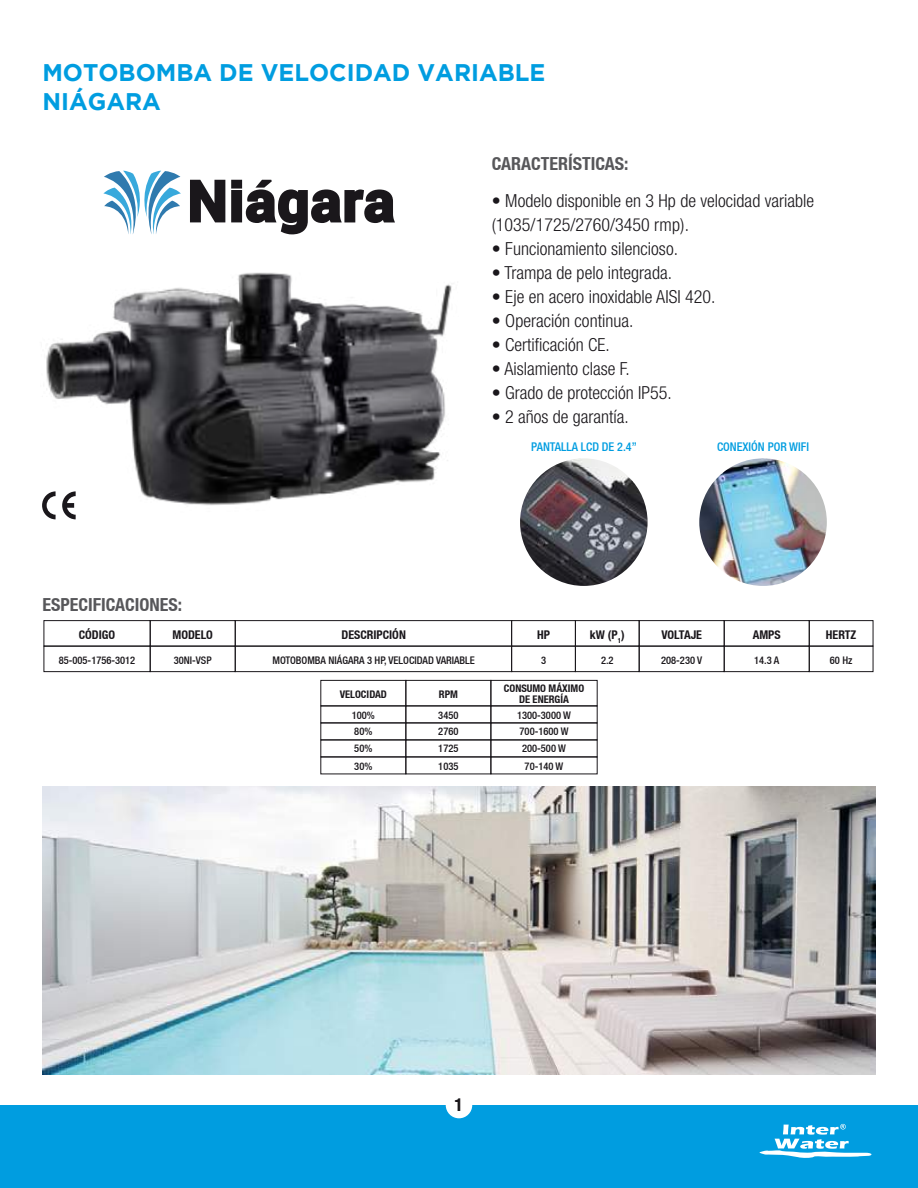
<style>
.page{position:relative;width:918px;height:1188px;background:#fff}
.page>*{position:absolute;margin:0;border:0;box-sizing:border-box;transform-origin:0 0}
.t1{font:700 24px/28.8px "Gotham";color:#009de0}
.t2{font:300 condensed 18px/24px "Helvetica Neue LT Std";color:#1a171b}
.t3{font:700 condensed 18px "Helvetica Neue LT";color:#57575a}
.t4{font:700 condensed 18px "Helvetica Neue LT";color:#1a171b}
.t5{font:700 condensed 12px "Helvetica Neue LT";color:#1a171b}
.t6{font:500 condensed 12px "Helvetica Neue LT";color:#009de0}
.t7{font:500 condensed 10.5px/16px "Helvetica Neue LT";color:#1a171b}
.t8{font:700 condensed 10.5px/10.5px "Helvetica Neue LT";color:#1a171b;text-align:center}
</style>
<div class="page">
<div style="left:0;top:1105px;width:918px;height:83px;background:#009de0"></div>
<div style="left:446px;top:1092px;width:26px;height:26px;background:#fff;border-radius:50%"></div>
<svg style="left:759px;top:1124px;width:112px;height:34px"></svg>
<div style="left:44px;top:620px;width:107px;height:26px;border:1px solid #1a171b"></div>
<div style="left:150px;top:620px;width:86px;height:26px;border:1px solid #1a171b"></div>
<div style="left:235px;top:620px;width:277px;height:26px;border:1px solid #1a171b"></div>
<div style="left:511px;top:620px;width:65px;height:26px;border:1px solid #1a171b"></div>
<div style="left:575px;top:620px;width:65px;height:26px;border:1px solid #1a171b"></div>
<div style="left:639px;top:620px;width:86px;height:26px;border:1px solid #1a171b"></div>
<div style="left:724px;top:620px;width:86px;height:26px;border:1px solid #1a171b"></div>
<div style="left:809px;top:620px;width:64px;height:26px;border:1px solid #1a171b"></div>
<div style="left:44px;top:646px;width:107px;height:26px;border:1px solid #1a171b"></div>
<div style="left:150px;top:646px;width:86px;height:26px;border:1px solid #1a171b"></div>
<div style="left:235px;top:646px;width:277px;height:26px;border:1px solid #1a171b"></div>
<div style="left:511px;top:646px;width:65px;height:26px;border:1px solid #1a171b"></div>
<div style="left:575px;top:646px;width:65px;height:26px;border:1px solid #1a171b"></div>
<div style="left:639px;top:646px;width:86px;height:26px;border:1px solid #1a171b"></div>
<div style="left:724px;top:646px;width:86px;height:26px;border:1px solid #1a171b"></div>
<div style="left:809px;top:646px;width:64px;height:26px;border:1px solid #1a171b"></div>
<img style="left:520px;top:458px;width:128px;height:128px;border-radius:64px">
<img style="left:699px;top:458px;width:128px;height:128px;border-radius:64px">
<img style="left:43px;top:786px;width:832px;height:288px">
<img style="left:42px;top:272px;width:410px;height:247px">
<svg style="left:190px;top:180px;width:35px;height:42px"></svg>
<div style="left:231px;top:190px;width:11px;height:32px;background:#1a171b"></div>
<div style="left:231px;top:180px;width:11px;height:9px;background:#1a171b"></div>
<svg style="left:246px;top:180px;width:149px;height:54px"></svg>
<svg style="left:103px;top:171px;width:78px;height:63px"></svg>
<div style="left:320px;top:680px;width:86px;height:26px;border:1px solid #1a171b"></div>
<div style="left:405px;top:680px;width:86px;height:26px;border:1px solid #1a171b"></div>
<div style="left:320px;top:706px;width:86px;height:17px;border:1px solid #1a171b"></div>
<div style="left:405px;top:706px;width:86px;height:17px;border:1px solid #1a171b"></div>
<div style="left:491px;top:680px;width:107px;height:26px;border:1px solid #1a171b"></div>
<div style="left:491px;top:706px;width:107px;height:17px;border:1px solid #1a171b"></div>
<div style="left:320px;top:723px;width:86px;height:17px;border:1px solid #1a171b"></div>
<div style="left:405px;top:723px;width:86px;height:17px;border:1px solid #1a171b"></div>
<div style="left:491px;top:723px;width:107px;height:17px;border:1px solid #1a171b"></div>
<div style="left:320px;top:740px;width:86px;height:17px;border:1px solid #1a171b"></div>
<div style="left:405px;top:740px;width:86px;height:17px;border:1px solid #1a171b"></div>
<div style="left:491px;top:740px;width:107px;height:17px;border:1px solid #1a171b"></div>
<h1 class="t1" style="left:42px;top:57px;width:505px">MOTOBOMBA DE VELOCIDAD VARIABLE<br>NIÁGARA</h1>
<p class="t3" style="left:492px;top:153px;width:138px">CARACTERÍSTICAS:</p>
<p class="t2" style="left:492px;top:188px;width:324px">• Modelo disponible en 3 Hp de velocidad variable (1035/1725/2760/3450 rmp).</p>
<p class="t2" style="left:492px;top:236px;width:188px">• Funcionamiento silencioso.</p>
<p class="t2" style="left:492px;top:260px;width:182px">• Trampa de pelo integrada.</p>
<p class="t2" style="left:492px;top:284px;width:225px">• Eje en acero inoxidable AISI 420.</p>
<p class="t2" style="left:492px;top:308px;width:143px">• Operación continua.</p>
<p class="t2" style="left:492px;top:332px;width:119px">• Certificación CE.</p>
<p class="t2" style="left:492px;top:356px;width:139px">• Aislamiento clase F.</p>
<p class="t2" style="left:492px;top:380px;width:181px">• Grado de protección IP55.</p>
<p class="t2" style="left:492px;top:404px;width:138px">• 2 años de garantía.</p>
<p class="t6" style="left:531px;top:439px;width:107px">PANTALLA LCD DE 2.4”</p>
<p class="t6" style="left:717px;top:439px;width:93px">CONEXIÓN POR WIFI</p>
<p class="t3" style="left:42px;top:594px;width:141px">ESPECIFICACIONES:</p>
<p class="t5" style="left:79px;top:628px;width:38px">CÓDIGO</p>
<p class="t5" style="left:173px;top:628px;width:42px">MODELO</p>
<p class="t5" style="left:341px;top:628px;width:66px">DESCRIPCIÓN</p>
<p class="t7" style="left:59px;top:652px;width:78px">85-005-1756-3012</p>
<p class="t7" style="left:174px;top:652px;width:39px">30NI-VSP</p>
<p class="t5" style="left:661px;top:628px;width:42px">VOLTAJE</p>
<p class="t7" style="left:661px;top:652px;width:43px">208-230 V</p>
<p class="t5" style="left:753px;top:628px;width:30px">AMPS</p>
<p class="t5" style="left:537px;top:628px;width:14px">HP</p>
<p class="t7" style="left:541px;top:652px;width:7px">3</p>
<p class="t5" style="left:590px;top:628px;width:36px">kW (P<sub>1</sub>)</p>
<p class="t7" style="left:601px;top:652px;width:14px">2.2</p>
<p class="t7" style="left:272px;top:652px;width:204px">MOTOBOMBA NIÁGARA 3 HP, VELOCIDAD VARIABLE</p>
<p class="t7" style="left:754px;top:652px;width:27px">14.3 A</p>
<p class="t8" style="left:340px;top:689px;width:49px">VELOCIDAD</p>
<p class="t8" style="left:439px;top:689px;width:21px">RPM</p>
<p class="t7" style="left:438px;top:707px;width:22px">3450<br>2760</p>
<p class="t7" style="left:438px;top:740px;width:22px;line-height:17.7px">1725<br>1035</p>
<p class="t7" style="left:352px;top:707px;width:25px">100%<br>80%</p>
<p class="t7" style="left:354px;top:740px;width:20px;line-height:17.7px">50%<br>30%</p>
<p class="t8" style="left:504px;top:683px;width:82px">CONSUMO MÁXIMO<br>DE ENERGÍA</p>
<p class="t7" style="left:517px;top:707px;width:55px">1300-3000 W<br>700-1600 W</p>
<p class="t7" style="left:522px;top:740px;width:45px;line-height:17.7px">200-500 W<br>70-140 W</p>
<p class="t5" style="left:826px;top:628px;width:32px">HERTZ</p>
<p class="t7" style="left:830px;top:652px;width:24px">60 Hz</p>
<p class="t4" style="left:454px;top:1094px;width:10px">1</p>
</div>
